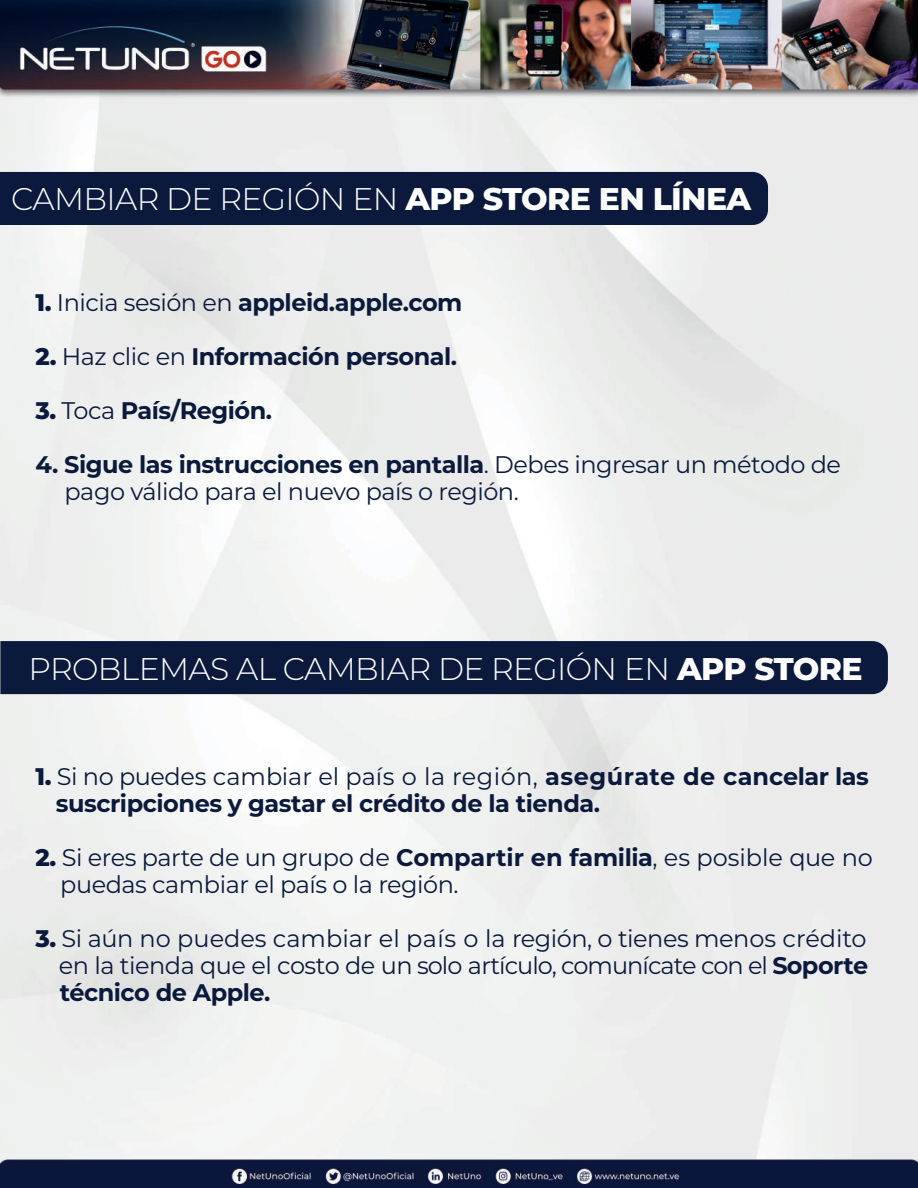
<style>
.page{position:relative;width:918px;height:1188px;background:#fff}
.page>*{position:absolute;margin:0;border:0;box-sizing:border-box;transform-origin:0 0}
.t1{font:300 31.35px "Montserrat";letter-spacing:-.02em;color:#fff}
.t2{font:24px/27px "Montserrat";letter-spacing:-.02em;color:#0b1a3c}
.t3{font:700 24px/27px "Montserrat";letter-spacing:-.02em;color:#0b1a3c}
.s1{font-weight:800}
.s2{font-weight:400}
.s3{font-weight:700}
</style>
<div class="page">
<img style="left:0;top:0;width:918px;height:1188px">
<div style="left:0;top:172px;width:768px;height:53px;background:#0b1a3c"></div>
<div style="left:0;top:641px;width:888px;height:53px;background:#0b1a3c"></div>
<h1 class="t1" style="left:11px;top:178px;width:742px">CAMBIAR DE REGIÓN EN <span class="s1">APP STORE EN LÍNEA</span></h1>
<p class="t3" style="left:36px;top:288px;width:428px"><span class="s1">1.</span> <span class="s2">Inicia sesión en</span> appleid.apple.com</p>
<p class="t3" style="left:36px;top:342px;width:423px"><span class="s1">2.</span> <span class="s2">Haz clic en</span> Información personal.</p>
<p class="t3" style="left:36px;top:396px;width:238px"><span class="s1">3.</span> <span class="s2">Toca</span> País/Región.</p>
<p class="t2" style="left:65px;top:450px;width:778px;text-indent:-29px"><span class="s3">4. Sigue las instrucciones en pantalla</span>. Debes ingresar un método de pago válido para el nuevo país o región.</p>
<h1 class="t1" style="left:29px;top:647px;width:836px">PROBLEMAS AL CAMBIAR DE REGIÓN EN <span class="s1">APP STORE</span></h1>
<p class="t3" style="left:56px;top:762px;width:815px;text-indent:-20px"><span class="s1">1.</span> <span class="s2">Si no puedes cambiar el país o la región,</span> asegúrate de cancelar las suscripciones y gastar el crédito de la tienda.</p>
<p class="t2" style="left:60px;top:843px;width:814px;text-indent:-25px"><span class="s1">2.</span> Si eres parte de un grupo de <span class="s3">Compartir en familia</span>, es posible que no puedas cambiar el país o la región.</p>
<p class="t2" style="left:59px;top:924px;width:811px;text-align:justify;text-indent:-23px"><span class="s1">3.</span> Si aún no puedes cambiar el país o la región, o tienes menos crédito en la tienda que el costo de un solo artículo, comunícate con el <span class="s3">Soporte técnico de Apple.</span></p>
</div>
